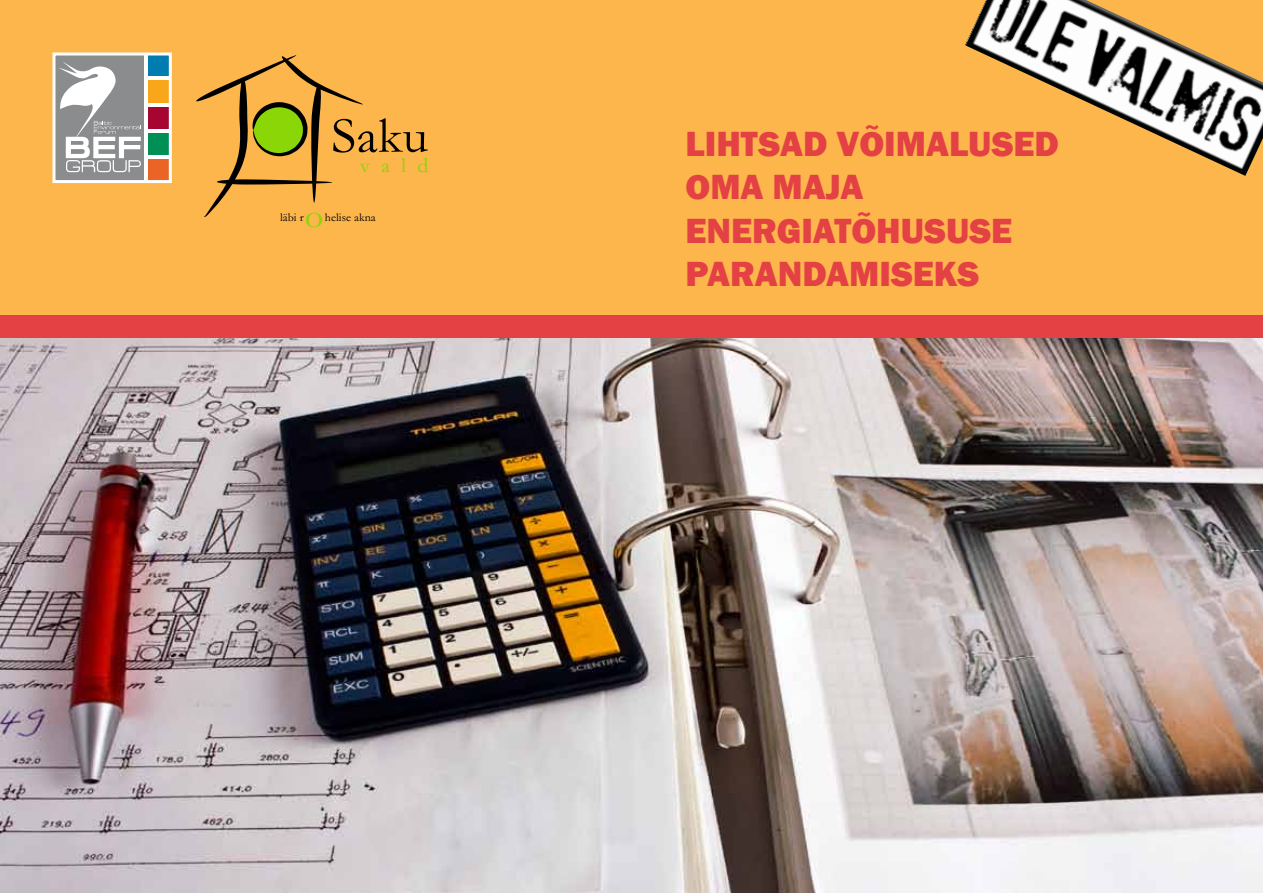
<style>
.page{position:relative;width:1263px;height:893px;background:#fcb64c}
.page>*{position:absolute;margin:0;border:0;box-sizing:border-box;transform-origin:0 0}
.t1{font:51.15px "Garamond";color:#000003}
.t2{font:800 36px/43.2px "Franklin Gothic";color:#e44145}
.t3{font:35.85px "Garamond";color:#8ad606}
.t4{font:21.45px "Garamond";color:#8ad606}
.t5{font:11.85px "Garamond";color:#000003}
</style>
<div class="page">
<img style="left:0;top:337px;width:1263px;height:556px">
<img style="left:965px;top:0;width:298px;height:176px">
<div style="left:54px;top:54px;width:90px;height:128px;background:#8b8c8d"></div>
<svg style="left:59px;top:62px;width:82px;height:110px"></svg>
<div style="left:148px;top:54px;width:22px;height:23px;background:#007cb1"></div>
<div style="left:148px;top:80px;width:22px;height:23px;background:#faa61a"></div>
<div style="left:148px;top:107px;width:22px;height:22px;background:#a70531"></div>
<div style="left:148px;top:133px;width:22px;height:22px;background:#009055"></div>
<div style="left:148px;top:159px;width:22px;height:23px;background:#ea6425"></div>
<hr style="left:144px;top:54px;width:4px;height:128px;background:#fff">
<hr style="left:144px;top:155px;width:26px;height:4px;background:#fff">
<hr style="left:144px;top:129px;width:26px;height:4px;background:#fff">
<hr style="left:144px;top:103px;width:26px;height:4px;background:#fff">
<hr style="left:144px;top:77px;width:26px;height:3px;background:#fff">
<div style="left:52px;top:53px;width:120px;height:130px;border:3px solid #fff"></div>
<svg style="left:196px;top:55px;width:167px;height:162px"></svg>
<div style="left:0;top:315px;width:1263px;height:22px;background:#e44145"></div>
<p class="t1" style="left:331px;top:101px;width:98px">Saku</p>
<p class="t4" style="left:360px;top:151px;width:70px">v a l d</p>
<p class="t3" style="left:305px;top:192px;width:20px">o</p>
<p class="t5" style="left:280px;top:209px;width:25px">läbi r</p>
<p class="t5" style="left:325px;top:209px;width:52px">helise akna</p>
<p class="t2" style="left:685px;top:122px;width:375px">LIHTSAD VÕIMALUSED<br>OMA MAJA<br>ENERGIATÕHUSUSE<br>PARANDAMISEKS</p>
</div>
